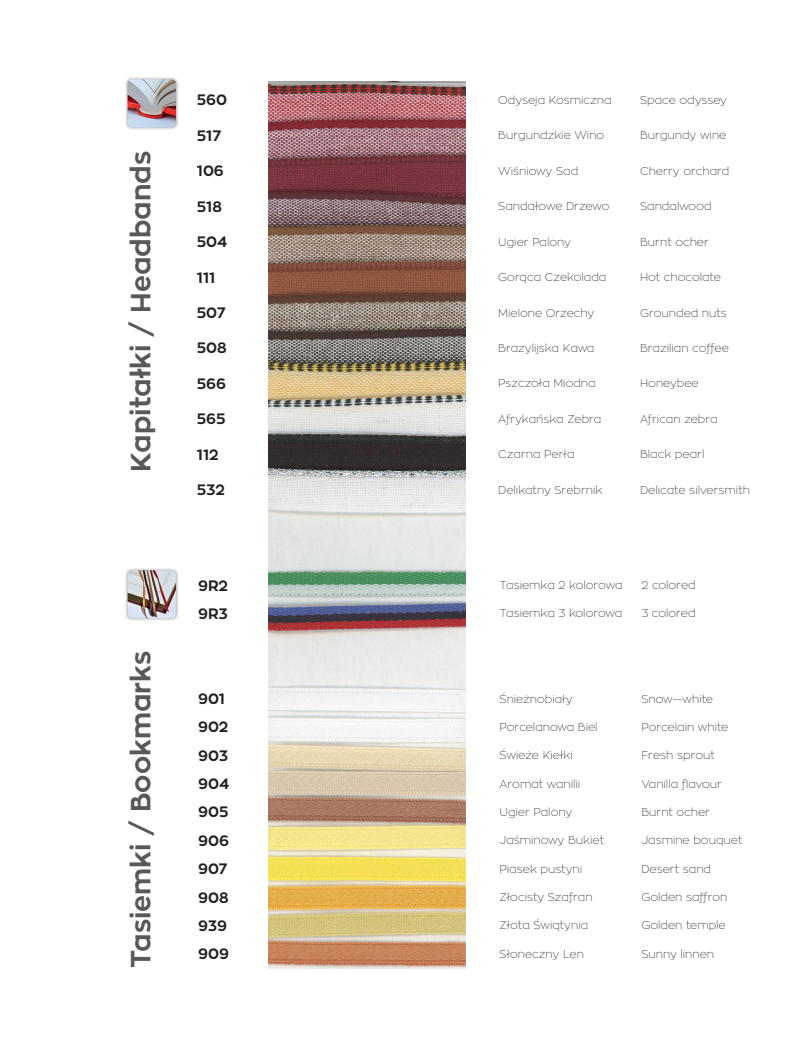
<style>
.page{position:relative;width:812px;height:1049px;background:#fff}
.page>*{position:absolute;margin:0;border:0;box-sizing:border-box;transform-origin:0 0}
.t1{font:700 27.5px "Zona Pro";color:#57585a}
.t2{font:700 15px "Zona Pro";color:#231f20}
.t3{font:100 11.25px "Zona Pro";color:#231f20}
</style>
<div class="page">
<div style="left:125px;top:77px;width:54px;height:54px;background:#231f20;opacity:.43"></div>
<img style="left:128px;top:79px;width:48px;height:49px">
<div style="left:125px;top:568px;width:54px;height:54px;background:#231f20;opacity:.43"></div>
<img style="left:128px;top:570px;width:48px;height:49px">
<img style="left:268px;top:82px;width:197px;height:886px">
<p class="t1" style="left:123px;top:472px;width:322px;rotate:-90deg">Kapitałki / Headbands</p>
<p class="t1" style="left:123px;top:968px;width:318px;rotate:-90deg">Tasiemki / Bookmarks</p>
<p class="t2" style="left:197px;top:90px;width:32px">560</p>
<p class="t3" style="left:498px;top:93px;width:115px">Odyseja Kosmiczna</p>
<p class="t3" style="left:640px;top:93px;width:88px">Space odyssey</p>
<p class="t2" style="left:197px;top:126px;width:26px">517</p>
<p class="t3" style="left:498px;top:128px;width:107px">Burgundzkie Wino</p>
<p class="t3" style="left:640px;top:128px;width:88px">Burgundy wine</p>
<p class="t2" style="left:197px;top:161px;width:29px">106</p>
<p class="t3" style="left:498px;top:164px;width:81px">Wiśniowy Sad</p>
<p class="t3" style="left:640px;top:164px;width:91px">Cherry orchard</p>
<p class="t2" style="left:197px;top:197px;width:26px">518</p>
<p class="t3" style="left:498px;top:199px;width:113px">Sandałowe Drzewo</p>
<p class="t3" style="left:640px;top:199px;width:73px">Sandalwood</p>
<p class="t2" style="left:197px;top:232px;width:32px">504</p>
<p class="t3" style="left:498px;top:235px;width:74px">Ugier Palony</p>
<p class="t3" style="left:640px;top:235px;width:70px">Burnt ocher</p>
<p class="t2" style="left:197px;top:267px;width:20px">111</p>
<p class="t3" style="left:498px;top:270px;width:110px">Gorąca Czekolada</p>
<p class="t3" style="left:640px;top:270px;width:82px">Hot chocolate</p>
<p class="t2" style="left:197px;top:303px;width:30px">507</p>
<p class="t3" style="left:498px;top:305px;width:98px">Mielone Orzechy</p>
<p class="t3" style="left:640px;top:305px;width:88px">Grounded nuts</p>
<p class="t2" style="left:197px;top:338px;width:31px">508</p>
<p class="t3" style="left:498px;top:341px;width:98px">Brazylijska Kawa</p>
<p class="t3" style="left:640px;top:341px;width:90px">Brazilian coffee</p>
<p class="t2" style="left:197px;top:374px;width:31px">566</p>
<p class="t3" style="left:498px;top:376px;width:99px">Pszczoła Miodna</p>
<p class="t3" style="left:640px;top:376px;width:60px">Honeybee</p>
<p class="t2" style="left:197px;top:409px;width:30px">565</p>
<p class="t3" style="left:498px;top:412px;width:104px">Afrykańska Zebra</p>
<p class="t3" style="left:640px;top:412px;width:79px">African zebra</p>
<p class="t2" style="left:197px;top:445px;width:23px">112</p>
<p class="t3" style="left:498px;top:447px;width:78px">Czarna Perła</p>
<p class="t3" style="left:640px;top:447px;width:66px">Black pearl</p>
<p class="t2" style="left:197px;top:480px;width:29px">532</p>
<p class="t3" style="left:498px;top:483px;width:106px">Delikatny Srebrnik</p>
<p class="t3" style="left:640px;top:483px;width:111px">Delicate silversmith</p>
<p class="t2" style="left:198px;top:575px;width:31px">9R2</p>
<p class="t3" style="left:499px;top:578px;width:124px">Tasiemka 2 kolorowa</p>
<p class="t3" style="left:641px;top:578px;width:56px">2 colored</p>
<p class="t2" style="left:198px;top:604px;width:31px">9R3</p>
<p class="t3" style="left:499px;top:606px;width:124px">Tasiemka 3 kolorowa</p>
<p class="t3" style="left:641px;top:606px;width:56px">3 colored</p>
<p class="t2" style="left:198px;top:689px;width:28px">901</p>
<p class="t3" style="left:499px;top:691px;width:75px">Śnieżnobiały</p>
<p class="t3" style="left:641px;top:691px;width:73px">Snow—white</p>
<p class="t2" style="left:198px;top:717px;width:32px">902</p>
<p class="t3" style="left:499px;top:720px;width:100px">Porcelanowa Biel</p>
<p class="t3" style="left:641px;top:720px;width:89px">Porcelain white</p>
<p class="t2" style="left:198px;top:746px;width:31px">903</p>
<p class="t3" style="left:499px;top:748px;width:75px">Świeże Kiełki</p>
<p class="t3" style="left:641px;top:748px;width:75px">Fresh sprout</p>
<p class="t2" style="left:198px;top:774px;width:33px">904</p>
<p class="t3" style="left:499px;top:776px;width:82px">Aromat wanilii</p>
<p class="t3" style="left:641px;top:776px;width:82px">Vanilla flavour</p>
<p class="t2" style="left:198px;top:802px;width:32px">905</p>
<p class="t3" style="left:499px;top:805px;width:74px">Ugier Palony</p>
<p class="t3" style="left:641px;top:805px;width:70px">Burnt ocher</p>
<p class="t2" style="left:198px;top:831px;width:32px">906</p>
<p class="t3" style="left:499px;top:833px;width:106px">Jaśminowy Bukiet</p>
<p class="t3" style="left:641px;top:833px;width:102px">Jasmine bouquet</p>
<p class="t2" style="left:198px;top:859px;width:31px">907</p>
<p class="t3" style="left:499px;top:861px;width:84px">Piasek pustyni</p>
<p class="t3" style="left:641px;top:861px;width:71px">Desert sand</p>
<p class="t2" style="left:198px;top:887px;width:32px">908</p>
<p class="t3" style="left:499px;top:890px;width:94px">Złocisty Szafran</p>
<p class="t3" style="left:641px;top:890px;width:87px">Golden saffron</p>
<p class="t2" style="left:198px;top:916px;width:30px">939</p>
<p class="t3" style="left:499px;top:918px;width:90px">Złota Świątynia</p>
<p class="t3" style="left:641px;top:918px;width:86px">Golden temple</p>
<p class="t2" style="left:198px;top:944px;width:32px">909</p>
<p class="t3" style="left:499px;top:946px;width:86px">Słoneczny Len</p>
<p class="t3" style="left:641px;top:946px;width:74px">Sunny linnen</p>
</div>
